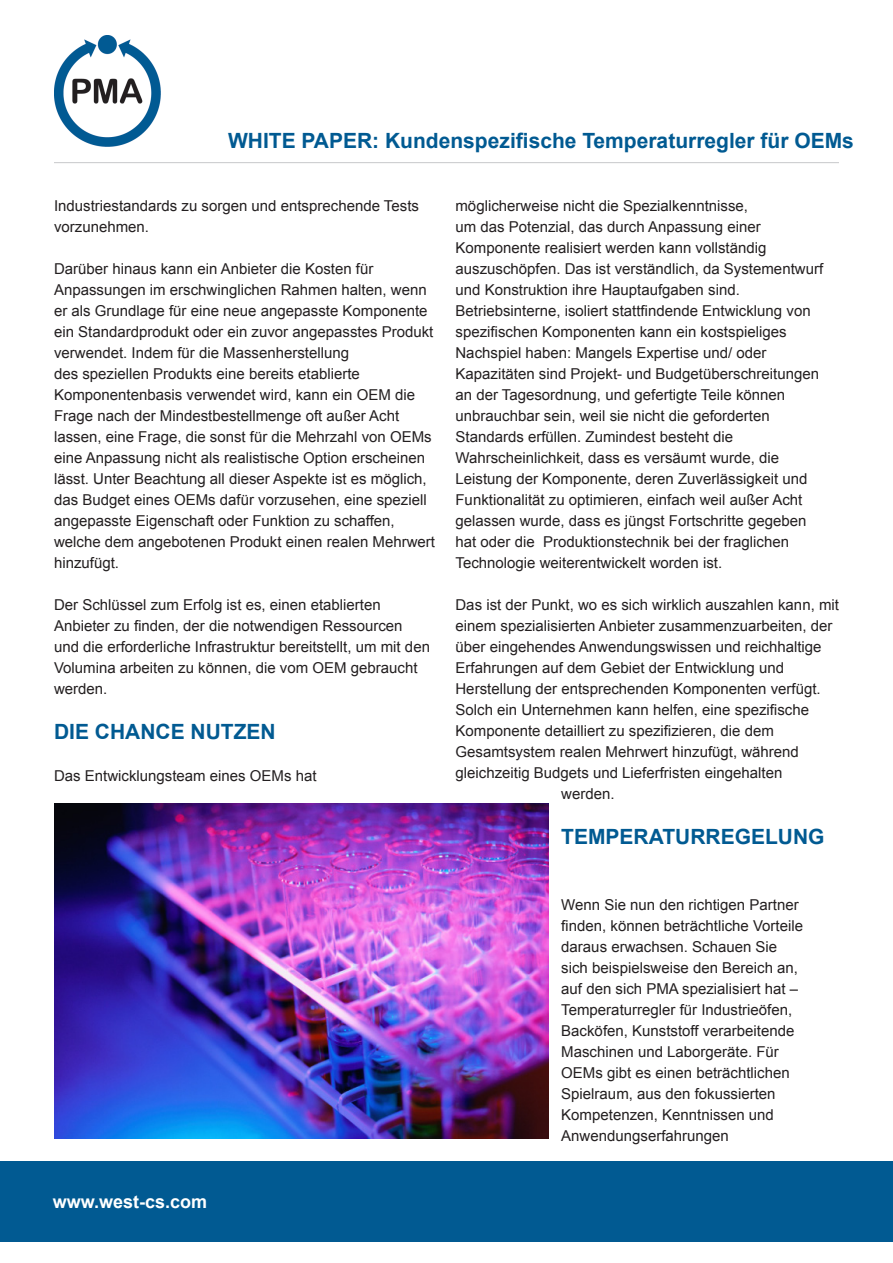
<style>
.page{position:relative;width:893px;height:1263px;background:#fff}
.page>*{position:absolute;margin:0;border:0;box-sizing:border-box;transform-origin:0 0}
.Headings{font:700 21px "Arial";color:#015a92}
.t1{font:700 18px "Arial";color:#fff}
.Body_Text{font:15px/21px "Arial";color:#231f20}
</style>
<div class="page">
<div style="left:0;top:1161px;width:893px;height:81px;background:#015a92"></div>
<hr style="left:54px;top:162px;width:785px;height:1px;background:#c7c8ca">
<img style="left:54px;top:36px;width:106px;height:110px">
<img style="left:54px;top:804px;width:495px;height:334px">
<h1 class="Headings" style="left:228px;top:126px;width:627px">WHITE PAPER: Kundenspezifische Temperaturregler für OEMs</h1>
<p class="Body_Text" style="left:54px;top:195px;width:366px">Industriestandards zu sorgen und entsprechende Tests vorzunehmen.</p>
<p class="Body_Text" style="left:54px;top:258px;width:381px">Darüber hinaus kann ein Anbieter die Kosten für Anpassungen im erschwinglichen Rahmen halten, wenn er als Grundlage für eine neue angepasste Komponente ein Standardprodukt oder ein zuvor angepasstes Produkt</p>
<p class="Body_Text" style="left:54px;top:342px;width:379px">verwendet. Indem für die Massenherstellung<br>des speziellen Produkts eine bereits etablierte Komponentenbasis verwendet wird, kann ein OEM die Frage nach der Mindestbestellmenge oft außer Acht lassen, eine Frage, die sonst für die Mehrzahl von OEMs eine Anpassung nicht als realistische Option erscheinen lässt. Unter Beachtung all dieser Aspekte ist es möglich,</p>
<p class="Body_Text" style="left:54px;top:489px;width:383px">das Budget eines OEMs dafür vorzusehen, eine speziell angepasste Eigenschaft oder Funktion zu schaffen, welche dem angebotenen Produkt einen realen Mehrwert hinzufügt.</p>
<p class="Body_Text" style="left:54px;top:594px;width:377px">Der Schlüssel zum Erfolg ist es, einen etablierten Anbieter zu finden, der die notwendigen Ressourcen und die erforderliche Infrastruktur bereitstellt, um mit den Volumina arbeiten zu können, die vom OEM gebraucht werden.</p>
<p class="Headings" style="left:54px;top:717px;width:223px">DIE CHANCE NUTZEN</p>
<p class="Body_Text" style="left:54px;top:765px;width:264px">Das Entwicklungsteam eines OEMs hat</p>
<p class="Body_Text" style="left:455px;top:195px;width:294px">möglicherweise nicht die Spezialkenntnisse,</p>
<p class="Body_Text" style="left:455px;top:216px;width:307px">um das Potenzial, das durch Anpassung einer</p>
<p class="Body_Text" style="left:455px;top:237px;width:312px">Komponente realisiert werden kann vollständig</p>
<p class="Body_Text" style="left:455px;top:258px;width:369px">auszuschöpfen. Das ist verständlich, da Systementwurf und Konstruktion ihre Hauptaufgaben sind.<br>Betriebsinterne, isoliert stattfindende Entwicklung von spezifischen Komponenten kann ein kostspieliges Nachspiel haben: Mangels Expertise und/ oder Kapazitäten sind Projekt- und Budgetüberschreitungen an der Tagesordnung, und gefertigte Teile können unbrauchbar sein, weil sie nicht die geforderten Standards erfüllen. Zumindest besteht die Wahrscheinlichkeit, dass es versäumt wurde, die Leistung der Komponente, deren Zuverlässigkeit und Funktionalität zu optimieren, einfach weil außer Acht gelassen wurde, dass es jüngst Fortschritte gegeben hat oder die Produktionstechnik bei der fraglichen Technologie weiterentwickelt worden ist.</p>
<p class="Body_Text" style="left:455px;top:594px;width:385px">Das ist der Punkt, wo es sich wirklich auszahlen kann, mit einem spezialisierten Anbieter zusammenzuarbeiten, der über eingehendes Anwendungswissen und reichhaltige Erfahrungen auf dem Gebiet der Entwicklung und</p>
<p class="Body_Text" style="left:455px;top:678px;width:367px">Herstellung der entsprechenden Komponenten verfügt.</p>
<p class="Body_Text" style="left:455px;top:699px;width:355px">Solch ein Unternehmen kann helfen, eine spezifische</p>
<p class="Body_Text" style="left:455px;top:720px;width:320px">Komponente detailliert zu spezifizieren, die dem</p>
<p class="Body_Text" style="left:455px;top:741px;width:345px">Gesamtsystem realen Mehrwert hinzufügt, während</p>
<p class="Body_Text" style="left:455px;top:762px;width:328px">gleichzeitig Budgets und Lieferfristen eingehalten</p>
<p class="Body_Text" style="left:561px;top:783px;width:55px">werden.</p>
<p class="Headings" style="left:561px;top:822px;width:265px">TEMPERATURREGELUNG</p>
<p class="t1" style="left:53px;top:1190px;width:156px">www.west-cs.com</p>
<p class="Body_Text" style="left:561px;top:894px;width:243px">Wenn Sie nun den richtigen Partner finden, können beträchtliche Vorteile daraus erwachsen. Schauen Sie sich beispielsweise den Bereich an, auf den sich PMA spezialisiert hat – Temperaturregler für Industrieöfen, Backöfen, Kunststoff verarbeitende Maschinen und Laborgeräte. Für OEMs gibt es einen beträchtlichen Spielraum, aus den fokussierten Kompetenzen, Kenntnissen und Anwendungserfahrungen</p>
</div>
